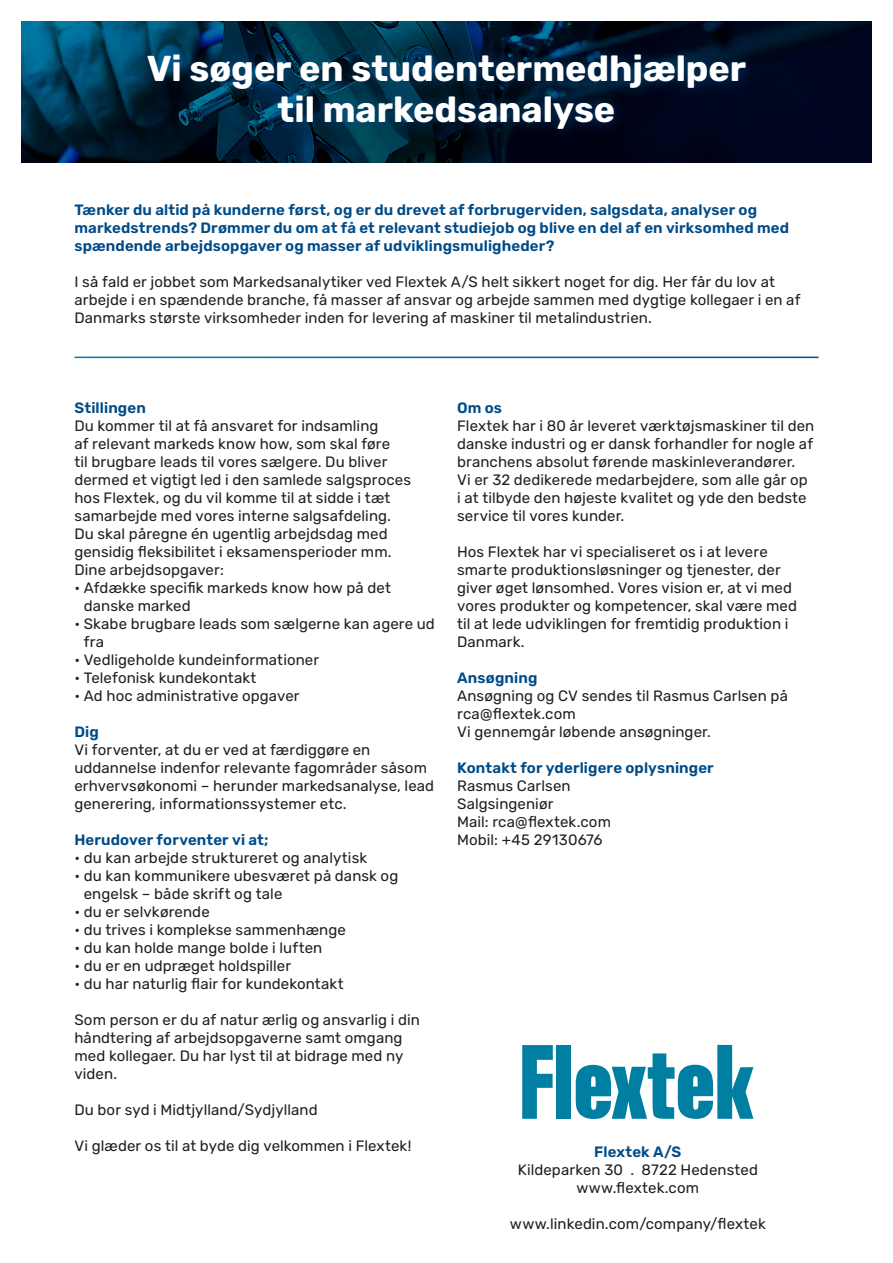
<style>
.page{position:relative;width:893px;height:1263px;background:#fff}
.page>*{position:absolute;margin:0;border:0;box-sizing:border-box;transform-origin:0 0}
.t1{font:700 36px "Rubik";letter-spacing:-.005em;color:#fff}
.t2{font:15px/18px "Rubik";letter-spacing:.005em;color:#231f20}
.t3{font:600 15px/18px "Rubik";letter-spacing:.01em;color:#004b87}
</style>
<div class="page">
<svg style="left:21px;top:21px;width:851px;height:142px;background:#001e36"></svg>
<div style="left:134px;top:41px;width:625px;height:101px;background:#004b87;opacity:.75"></div>
<svg style="left:522px;top:1045px;width:31px;height:74px"></svg>
<div style="left:557px;top:1045px;width:14px;height:74px;background:#007fa3"></div>
<svg style="left:576px;top:1045px;width:177px;height:74px"></svg>
<p class="t1" style="left:147px;top:49px;width:601px">Vi søger en studentermedhjælper</p>
<p class="t1" style="left:278px;top:89px;width:339px">til markedsanalyse</p>
<p class="t3" style="left:74px;top:202px;width:716px">Tænker du altid på kunderne først, og er du drevet af forbrugerviden, salgsdata, analyser og markedstrends? Drømmer du om at få et relevant studiejob og blive en del af en virksomhed med spændende arbejdsopgaver og masser af udviklingsmuligheder?</p>
<p class="t2" style="left:74px;top:274px;width:727px">I så fald er jobbet som Markedsanalytiker ved Flextek A/S helt sikkert noget for dig. Her får du lov at arbejde i en spændende branche, få masser af ansvar og arbejde sammen med dygtige kollegaer i en af<br>Danmarks største virksomheder inden for levering af maskiner til metalindustrien.</p>
<p class="t3" style="left:74px;top:399px;width:73px">Stillingen</p>
<p class="t2" style="left:74px;top:417px;width:338px">Du kommer til at få ansvaret for indsamling<br>af relevant markeds know how, som skal føre<br>til brugbare leads til vores sælgere. Du bliver dermed et vigtigt led i den samlede salgsproces hos Flextek, og du vil komme til at sidde i tæt samarbejde med vores interne salgsafdeling.</p>
<p class="t2" style="left:74px;top:525px;width:319px">Du skal påregne én ugentlig arbejdsdag med gensidig fleksibilitet i eksamensperioder mm.</p>
<p class="t2" style="left:74px;top:561px;width:151px">Dine arbejdsopgaver:</p>
<p class="t2" style="left:84px;top:579px;width:309px;text-indent:-9px">• Afdække specifik markeds know how på det danske marked</p>
<p class="t2" style="left:84px;top:615px;width:353px;text-indent:-9px">• Skabe brugbare leads som sælgerne kan agere ud fra</p>
<p class="t2" style="left:74px;top:651px;width:246px">• Vedligeholde kundeinformationer</p>
<p class="t2" style="left:74px;top:669px;width:184px">• Telefonisk kundekontakt</p>
<p class="t2" style="left:74px;top:687px;width:227px">• Ad hoc administrative opgaver</p>
<p class="t3" style="left:74px;top:723px;width:26px">Dig</p>
<p class="t2" style="left:74px;top:741px;width:361px">Vi forventer, at du er ved at færdiggøre en uddannelse indenfor relevante fagområder såsom erhvervsøkonomi – herunder markedsanalyse, lead generering, informationssystemer etc.</p>
<p class="t3" style="left:74px;top:831px;width:196px">Herudover forventer vi at;</p>
<p class="t2" style="left:74px;top:849px;width:294px">• du kan arbejde struktureret og analytisk</p>
<p class="t2" style="left:84px;top:867px;width:316px;text-indent:-9px">• du kan kommunikere ubesværet på dansk og engelsk – både skrift og tale</p>
<p class="t2" style="left:74px;top:903px;width:137px">• du er selvkørende</p>
<p class="t2" style="left:74px;top:921px;width:273px">• du trives i komplekse sammenhænge</p>
<p class="t2" style="left:74px;top:939px;width:249px">• du kan holde mange bolde i luften</p>
<p class="t2" style="left:74px;top:957px;width:218px">• du er en udpræget holdspiller</p>
<p class="t2" style="left:74px;top:975px;width:271px">• du har naturlig flair for kundekontakt</p>
<p class="t2" style="left:74px;top:1011px;width:347px">Som person er du af natur ærlig og ansvarlig i din håndtering af arbejdsopgaverne samt omgang med kollegaer. Du har lyst til at bidrage med ny viden.</p>
<p class="t2" style="left:74px;top:1101px;width:245px">Du bor syd i Midtjylland/Sydjylland</p>
<p class="t2" style="left:74px;top:1137px;width:338px">Vi glæder os til at byde dig velkommen i Flextek!</p>
<p class="t3" style="left:457px;top:399px;width:46px">Om os</p>
<p class="t2" style="left:457px;top:417px;width:359px">Flextek har i 80 år leveret værktøjsmaskiner til den danske industri og er dansk forhandler for nogle af branchens absolut førende maskinleverandører.<br>Vi er 32 dedikerede medarbejdere, som alle går op i at tilbyde den højeste kvalitet og yde den bedste service til vores kunder.</p>
<p class="t2" style="left:457px;top:543px;width:341px">Hos Flextek har vi specialiseret os i at levere smarte produktionsløsninger og tjenester, der giver øget lønsomhed. Vores vision er, at vi med vores produkter og kompetencer, skal være med til at lede udviklingen for fremtidig produktion i Danmark.</p>
<p class="t3" style="left:457px;top:669px;width:82px">Ansøgning</p>
<p class="t2" style="left:457px;top:687px;width:332px">Ansøgning og CV sendes til Rasmus Carlsen på rca@flextek.com</p>
<p class="t2" style="left:457px;top:723px;width:255px">Vi gennemgår løbende ansøgninger.</p>
<p class="t3" style="left:457px;top:759px;width:258px">Kontakt for yderligere oplysninger</p>
<p class="t2" style="left:457px;top:777px;width:115px">Rasmus Carlsen</p>
<p class="t2" style="left:457px;top:795px;width:98px">Salgsingeniør</p>
<p class="t2" style="left:457px;top:813px;width:155px">Mail: rca@flextek.com</p>
<p class="t2" style="left:457px;top:831px;width:147px">Mobil: +45 29130676</p>
<p class="t3" style="left:594px;top:1143px;width:89px">Flextek A/S</p>
<p class="t2" style="left:518px;top:1161px;width:242px">Kildeparken 30 . 8722 Hedensted</p>
<p class="t2" style="left:576px;top:1179px;width:124px">www.flextek.com</p>
<p class="t2" style="left:510px;top:1215px;width:257px">www.linkedin.com/company/flextek</p>
</div>
